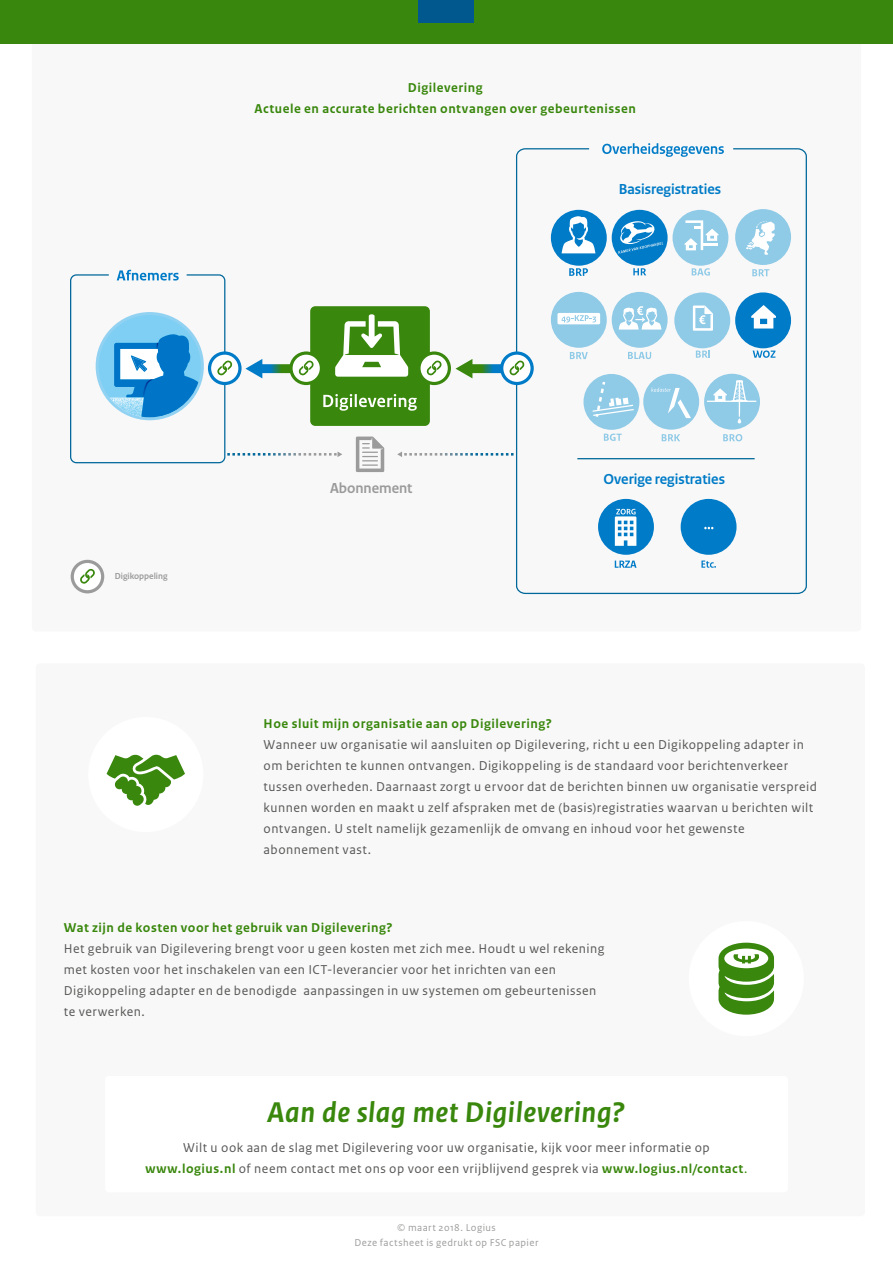
<style>
.page{position:relative;width:893px;height:1263px;background:#fff}
.page>*{position:absolute;margin:0;border:0;box-sizing:border-box;transform-origin:0 0}
.t1{font:italic 700 30px "Rijksoverheid Sans Text";letter-spacing:.02em;color:#39870c}
.t2{font:700 15.3px "Rijksoverheid Sans Heading";color:#007bc7}
.t3{font:700 15.3px "Rijksoverheid Sans Heading";color:#9c9b9b}
.t4{font:13.5px/21px "Rijksoverheid Sans Text";letter-spacing:.035em;color:#575756}
.t5{font:700 13.5px/21px "Rijksoverheid Sans Text";letter-spacing:.04em;color:#39870c;text-align:center}
.t6{font:10.5px/15px "Rijksoverheid Sans Text";letter-spacing:.045em;color:#9d9d9c;text-align:center}
.t7{font:700 9.15px "Rijksoverheid Sans Heading";color:#9c9b9b}
.s1{font-weight:700;color:#39870c}
.s2{color:#39870c}
</style>
<div class="page">
<div style="left:36px;top:663px;width:829px;height:553px;background:#f8f8f8;border-radius:4px"></div>
<div style="left:105px;top:1076px;width:683px;height:116px;background:#fff;border-radius:4px"></div>
<div style="left:0;top:0;width:893px;height:44px;background:#39870c"></div>
<div style="left:310px;top:306px;width:120px;height:120px;background:#39870c;border-radius:5px"></div>
<svg style="left:323px;top:394px;width:94px;height:17px"></svg>
<svg style="left:335px;top:314px;width:73px;height:63px"></svg>
<svg style="left:515px;top:148px;width:292px;height:447px"></svg>
<div style="left:70px;top:274px;width:155px;height:189px;border:1px solid #01689b;border-radius:6px"></div>
<svg style="left:117px;top:270px;width:62px;height:10px"></svg>
<svg style="left:633px;top:268px;width:13px;height:7px"></svg>
<svg style="left:692px;top:268px;width:18px;height:7px"></svg>
<svg style="left:602px;top:143px;width:122px;height:14px"></svg>
<div style="left:735px;top:209px;width:56px;height:56px;background:#8fcae7;border-radius:50%"></div>
<svg style="left:746px;top:221px;width:29px;height:34px"></svg>
<svg style="left:569px;top:268px;width:19px;height:8px"></svg>
<svg style="left:752px;top:269px;width:17px;height:7px"></svg>
<div style="left:674px;top:292px;width:56px;height:56px;background:#8fcae7;border-radius:50%"></div>
<div style="left:735px;top:292px;width:56px;height:56px;background:#007bc7;border-radius:50%"></div>
<svg style="left:751px;top:305px;width:25px;height:23px"></svg>
<svg style="left:693px;top:305px;width:20px;height:26px"></svg>
<svg style="left:696px;top:351px;width:14px;height:7px"></svg>
<svg style="left:753px;top:350px;width:22px;height:8px"></svg>
<div style="left:583px;top:374px;width:56px;height:56px;background:#8fcae7;border-radius:50%"></div>
<svg style="left:591px;top:379px;width:44px;height:41px"></svg>
<svg style="left:604px;top:434px;width:18px;height:7px"></svg>
<div style="left:643px;top:374px;width:56px;height:56px;background:#8fcae7;border-radius:50%"></div>
<div style="left:704px;top:374px;width:56px;height:56px;background:#8fcae7;border-radius:50%"></div>
<svg style="left:651px;top:387px;width:40px;height:31px"></svg>
<svg style="left:723px;top:434px;width:19px;height:7px"></svg>
<svg style="left:662px;top:434px;width:18px;height:7px"></svg>
<svg style="left:713px;top:380px;width:34px;height:43px"></svg>
<hr style="left:707px;top:401px;width:49px;height:1px;background:#fff">
<svg style="left:562px;top:216px;width:33px;height:37px"></svg>
<div style="left:551px;top:292px;width:56px;height:56px;background:#8fcae7;border-radius:50%"></div>
<div style="left:612px;top:292px;width:56px;height:56px;background:#8fcae7;border-radius:50%"></div>
<div style="left:557px;top:313px;width:43px;height:11px;background:#fff;border-radius:2px"></div>
<svg style="left:561px;top:315px;width:35px;height:7px"></svg>
<svg style="left:570px;top:352px;width:18px;height:7px"></svg>
<svg style="left:628px;top:352px;width:23px;height:7px"></svg>
<svg style="left:619px;top:306px;width:42px;height:24px"></svg>
<div style="left:96px;top:312px;width:108px;height:108px;background:#91d2f3;border-radius:50%"></div>
<svg style="left:99px;top:334px;width:101px;height:83px"></svg>
<svg style="left:227px;top:451px;width:115px;height:6px"></svg>
<svg style="left:397px;top:451px;width:117px;height:6px"></svg>
<svg style="left:208px;top:351px;width:34px;height:34px"></svg>
<div style="left:211px;top:355px;width:27px;height:27px;background:#fff;border-radius:50%"></div>
<svg style="left:217px;top:360px;width:15px;height:15px"></svg>
<svg style="left:289px;top:351px;width:34px;height:34px"></svg>
<div style="left:293px;top:355px;width:27px;height:27px;background:#fff;border-radius:50%"></div>
<svg style="left:245px;top:359px;width:69px;height:19px"></svg>
<svg style="left:417px;top:351px;width:34px;height:34px"></svg>
<div style="left:421px;top:355px;width:27px;height:27px;background:#fff;border-radius:50%"></div>
<svg style="left:426px;top:360px;width:16px;height:15px"></svg>
<svg style="left:500px;top:351px;width:34px;height:34px"></svg>
<div style="left:503px;top:355px;width:27px;height:27px;background:#fff;border-radius:50%"></div>
<svg style="left:456px;top:359px;width:69px;height:19px"></svg>
<svg style="left:356px;top:436px;width:28px;height:36px"></svg>
<div style="left:71px;top:560px;width:33px;height:33px;background:#9c9b9b;border-radius:50%"></div>
<div style="left:74px;top:563px;width:27px;height:27px;background:#fff;border-radius:50%"></div>
<svg style="left:80px;top:568px;width:15px;height:16px"></svg>
<hr style="left:577px;top:458px;width:178px;height:1px;background:#01689b">
<svg style="left:701px;top:560px;width:15px;height:8px"></svg>
<div style="left:598px;top:499px;width:56px;height:56px;background:#007bc7;border-radius:50%"></div>
<div style="left:681px;top:499px;width:55px;height:56px;background:#007bc7;border-radius:50%"></div>
<svg style="left:704px;top:527px;width:9px;height:2px"></svg>
<svg style="left:615px;top:561px;width:21px;height:7px"></svg>
<svg style="left:615px;top:509px;width:21px;height:37px"></svg>
<svg style="left:99px;top:315px;width:102px;height:102px;background:#56abdf"></svg>
<div style="left:689px;top:921px;width:115px;height:115px;background:#fff;border-radius:50%"></div>
<svg style="left:718px;top:943px;width:56px;height:72px"></svg>
<div style="left:88px;top:717px;width:115px;height:115px;background:#fff;border-radius:50%"></div>
<svg style="left:107px;top:754px;width:78px;height:52px"></svg>
<div style="left:419px;top:0;width:55px;height:23px;background:#00588e"></div>
<p class="t5" style="left:255px;top:77px;width:383px">Digilevering<br>Actuele en accurate berichten ontvangen over gebeurtenissen</p>
<p class="t2" style="left:619px;top:180px;width:104px">Basisregistraties</p>
<p class="t7" style="left:115px;top:570px;width:54px">Digikoppeling</p>
<p class="t3" style="left:330px;top:480px;width:84px">Abonnement</p>
<p class="t2" style="left:603px;top:471px;width:123px">Overige registraties</p>
<p class="t5" style="left:264px;top:713px;width:290px">Hoe sluit mijn organisatie aan op Digilevering?</p>
<p class="t4" style="left:264px;top:734px;width:555px">Wanneer uw organisatie wil aansluiten op Digilevering, richt u een Digikoppeling adapter in om berichten te kunnen ontvangen. Digikoppeling is de standaard voor berichtenverkeer tussen overheden. Daarnaast zorgt u ervoor dat de berichten binnen uw organisatie verspreid kunnen worden en maakt u zelf afspraken met de (basis)registraties waarvan u berichten wilt ontvangen. U stelt namelijk gezamenlijk de omvang en inhoud voor het gewenste abonnement vast.</p>
<p class="t5" style="left:64px;top:917px;width:330px">Wat zijn de kosten voor het gebruik van Digilevering?</p>
<p class="t4" style="left:64px;top:938px;width:542px">Het gebruik van Digilevering brengt voor u geen kosten met zich mee. Houdt u wel rekening met kosten voor het inschakelen van een ICT-leverancier voor het inrichten van een Digikoppeling adapter en de benodigde aanpassingen in uw systemen om gebeurtenissen te verwerken.</p>
<h1 class="t1" style="left:268px;top:1095px;width:359px">Aan de slag met Digilevering?</h1>
<p class="t4" style="left:145px;top:1137px;width:603px;text-align:center">Wilt u ook aan de slag met Digilevering voor uw organisatie, kijk voor meer informatie op <span class="s1">www.logius.nl</span> of neem contact met ons op voor een vrijblijvend gesprek via <span class="s1">www.logius.nl/contact</span><span class="s2">.</span></p>
<p class="t6" style="left:354px;top:1220px;width:186px">© maart 2018. Logius<br>Deze factsheet is gedrukt op FSC papier</p>
</div>
